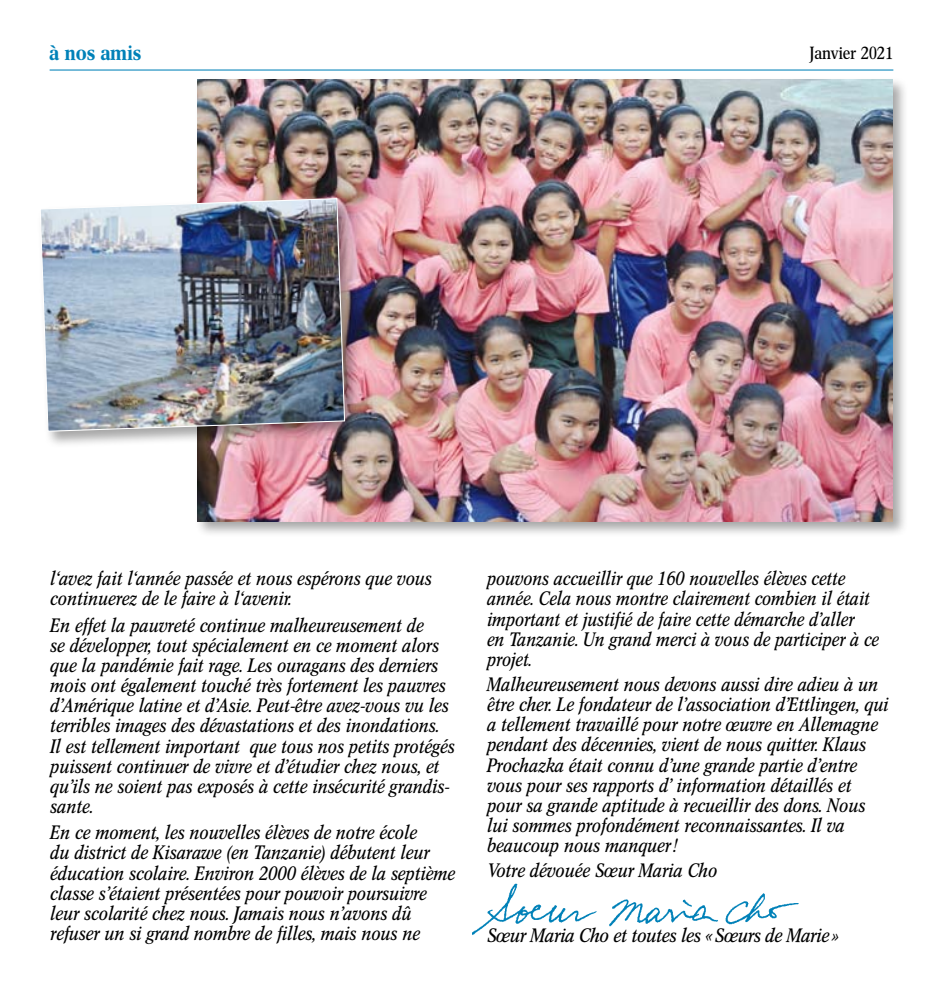
<style>
.page{position:relative;width:943px;height:993px;background:#fff}
.page>*{position:absolute;margin:0;border:0;box-sizing:border-box;transform-origin:0 0}
.t1{font:21px "Cnn Med";color:#0081b8}
.t2{font:19.25px/20.1px "Cnn Ita";letter-spacing:.015em;color:#000}
.t3{font:17.5px "Cnn Reg";color:#000;scale:1.05 1}
</style>
<div class="page">
<hr style="left:50px;top:69px;width:843px;height:1px;background:#0081b8">
<div style="left:195px;top:77px;width:713px;height:460px;background:#000;opacity:.35"></div>
<img style="left:197px;top:79px;width:695px;height:442px">
<div style="left:37px;top:195px;width:323px;height:252px;background:#000;opacity:.35"></div>
<img style="left:39px;top:197px;width:306px;height:235px">
<img style="left:472px;top:883px;width:327px;height:52px">
<p class="t1" style="left:50px;top:40px;width:93px">à nos amis</p>
<p class="t3" style="left:809px;top:43px;width:81px">Janvier 2021</p>
<p class="t2" style="left:50px;top:568px;width:383px">l‘avez fait l‘année passée et nous espérons que vous continuerez de le faire à l‘avenir.</p>
<p class="t2" style="left:50px;top:615px;width:405px">En effet la pauvreté continue malheureusement de<br>se développer, tout spécialement en ce moment alors que la pandémie fait rage. Les ouragans des derniers mois ont également touché très fortement les pauvres d’Amérique latine et d’Asie. Peut-être avez-vous vu les terribles images des dévastations et des inondations.<br>Il est tellement important que tous nos petits protégés puissent continuer de vivre et d’étudier chez nous, et qu’ils ne soient pas exposés à cette insécurité grandis&shy;sante.</p>
<p class="t2" style="left:50px;top:822px;width:406px">En ce moment, les nouvelles élèves de notre école<br>du district de Kisarawe (en Tanzanie) débutent leur éducation scolaire. Environ 2000 élèves de la septième classe s’étaient présentées pour pouvoir poursuivre leur scolarité chez nous. Jamais nous n’avons dû refuser un si grand nombre de filles, mais nous ne</p>
<p class="t2" style="left:486px;top:568px;width:393px">pouvons accueillir que 160 nouvelles élèves cette année. Cela nous montre clairement combien il était important et justifié de faire cette démarche d’aller<br>en Tanzanie. Un grand merci à vous de participer à ce projet.</p>
<p class="t2" style="left:486px;top:674px;width:403px">Malheureusement nous devons aussi dire adieu à un être cher. Le fondateur de l’association d’Ettlingen, qui a tellement travaillé pour notre œuvre en Allemagne pendant des décennies, vient de nous quitter. Klaus Prochazka était connu d’une grande partie d’entre vous pour ses rapports d’ information détaillés et pour sa grande aptitude à recueillir des dons. Nous lui sommes profondément reconnaissantes. Il va beaucoup nous manquer !</p>
<p class="t2" style="left:486px;top:860px;width:231px">Votre dévouée Sœur Maria Cho</p>
<p class="t2" style="left:486px;top:925px;width:353px">Sœur Maria Cho et toutes les « Sœurs de Marie »</p>
</div>
